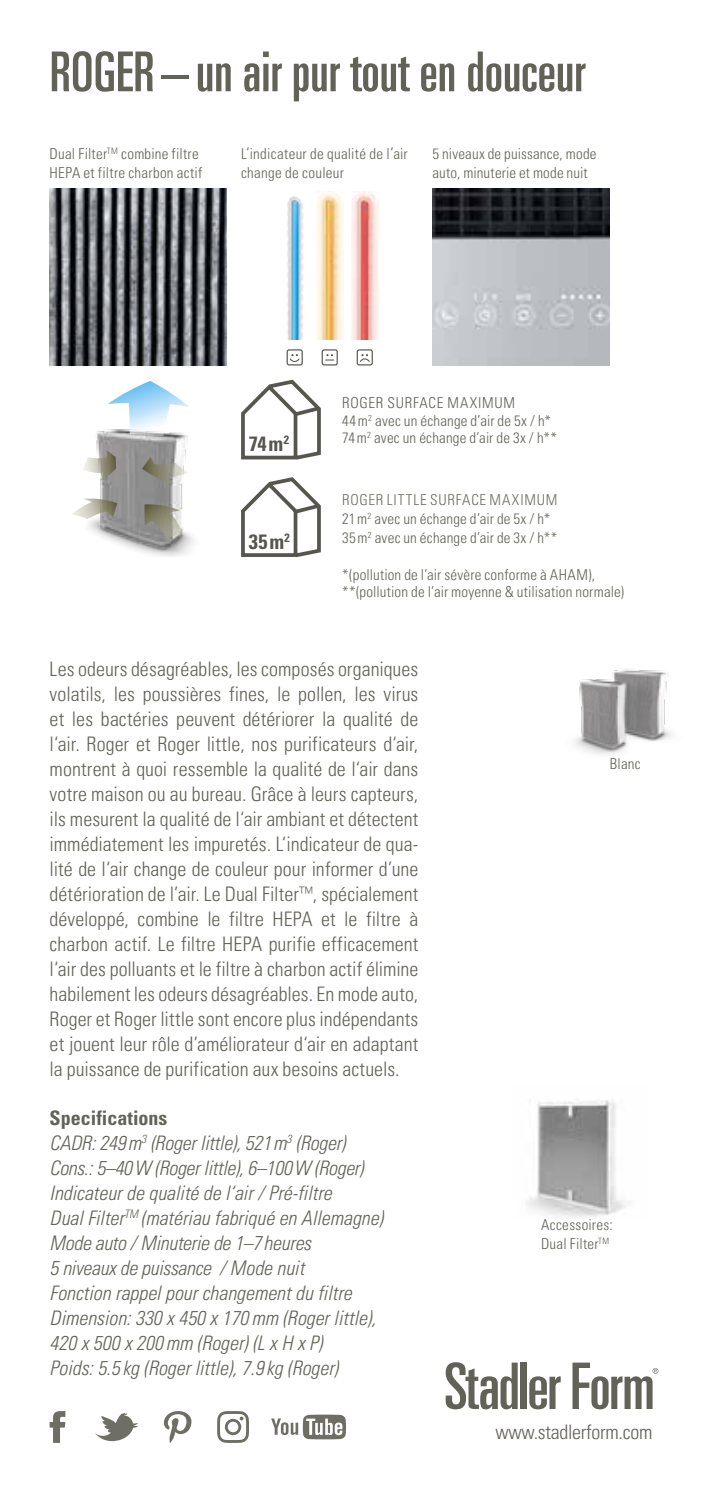
<style>
.page{position:relative;width:702px;height:1489px;background:#fff}
.page>*{position:absolute;margin:0;border:0;box-sizing:border-box;transform-origin:0 0}
.t1{font:55px "Univers LTCYR 59 Ult Cond";color:#636259}
.t2{font:20.5px "Univers LTCYR 67 Bold Cond";letter-spacing:.055em;color:#57564e}
.t3{font:20px/25px "Univers LTCYR 47 Light Cond";color:#636259;text-align:justify}
.t4{font:20px/25px "Univers LTCYR 47 Light Cond Obl";color:#636259}
.t5{font:20px "Univers LTCYR 67 Bold Cond";color:#636259}
.t6{font:15px/18.8px "Univers LTCYR 47 Light Cond";letter-spacing:.015em;color:#636259}
.s1{font-size:16.25px}
.s2{color:#6f6e64}
</style>
<div class="page">
<img style="left:432px;top:188px;width:177px;height:177px">
<img style="left:526px;top:1099px;width:100px;height:119px">
<img style="left:574px;top:668px;width:98px;height:86px">
<svg style="left:445px;top:1362px;width:72px;height:47px"></svg>
<div style="left:520px;top:1362px;width:6px;height:46px;background:#636259"></div>
<svg style="left:529px;top:1376px;width:31px;height:33px"></svg>
<svg style="left:572px;top:1362px;width:86px;height:47px"></svg>
<svg style="left:50px;top:1411px;width:15px;height:31px"></svg>
<svg style="left:164px;top:1411px;width:27px;height:31px"></svg>
<svg style="left:95px;top:1413px;width:43px;height:29px"></svg>
<svg style="left:271px;top:1414px;width:75px;height:25px"></svg>
<svg style="left:217px;top:1411px;width:32px;height:31px"></svg>
<img style="left:50px;top:188px;width:177px;height:177px">
<img style="left:88px;top:429px;width:106px;height:128px">
<svg style="left:142px;top:457px;width:47px;height:26px"></svg>
<svg style="left:144px;top:504px;width:39px;height:34px"></svg>
<svg style="left:83px;top:450px;width:33px;height:31px"></svg>
<svg style="left:72px;top:498px;width:45px;height:21px"></svg>
<svg style="left:108px;top:381px;width:81px;height:55px"></svg>
<svg style="left:241px;top:379px;width:80px;height:81px"></svg>
<svg style="left:241px;top:477px;width:80px;height:80px"></svg>
<img style="left:287px;top:196px;width:16px;height:144px">
<img style="left:316px;top:192px;width:27px;height:148px">
<img style="left:351px;top:192px;width:27px;height:148px">
<div style="left:286px;top:349px;width:17px;height:16px;border:1px solid #57564e;border-radius:2px"></div>
<svg style="left:289px;top:354px;width:11px;height:8px"></svg>
<div style="left:321px;top:349px;width:17px;height:16px;border:1px solid #57564e;border-radius:2px"></div>
<svg style="left:325px;top:354px;width:9px;height:6px"></svg>
<div style="left:356px;top:349px;width:17px;height:16px;border:1px solid #57564e;border-radius:2px"></div>
<svg style="left:359px;top:354px;width:11px;height:8px"></svg>
<h1 class="t1" style="left:50px;top:34px;width:537px">ROGER – un air pur tout en douceur</h1>
<p class="t6" style="left:50px;top:143px;width:154px">Dual Filter<sup>TM</sup> combine filtre<br>HEPA et filtre charbon actif</p>
<p class="t6" style="left:241px;top:143px;width:168px">L<span class="s1">‘</span>indicateur de qualité de l<span class="s1">‘</span>air change de couleur</p>
<p class="t6" style="left:432px;top:143px;width:165px">5 niveaux de puissance, mode auto, minuterie et mode nuit</p>
<p class="t2" style="left:249px;top:431px;width:42px">74m<sup>2</sup></p>
<p class="t2" style="left:249px;top:528px;width:43px">35m<sup>2</sup></p>
<p class="t6" style="left:342px;top:393px;width:216px;line-height:17.5px">ROGER SURFACE MAXIMUM<br>44m<sup>2</sup> avec un échange d’air de 5x / h*<br>74m<sup>2</sup> avec un échange d’air de 3x / h**</p>
<p class="t6" style="left:342px;top:489px;width:217px"><span class="s2">ROGER LITTLE SURFACE MAXIMUM<br></span>21m<sup>2</sup> avec un échange d’air de 5x / h*<br>35m<sup>2</sup> avec un échange d’air de 3x / h**</p>
<p class="t6" style="left:342px;top:564px;width:283px;line-height:17.5px">*(pollution de l’air sévère conforme à AHAM), **(pollution de l’air moyenne &amp; utilisation normale)</p>
<p class="t3" style="left:50px;top:655px;width:370px">Les odeurs désagréables, les composés organiques volatils, les poussières fines, le pollen, les virus et les bactéries peuvent détériorer la qualité de l‘air. Roger et Roger little, nos purificateurs d‘air, montrent à quoi ressemble la qualité de l‘air dans votre maison ou au bureau. Grâce à leurs capteurs, ils mesurent la qualité de l‘air ambiant et détectent immédiatement les impuretés. L‘indicateur de qua&shy;lité de l‘air change de couleur pour informer d’une détérioration de l’air. Le Dual Filter™, spécialement développé, combine le filtre HEPA et le filtre à charbon actif. Le filtre HEPA purifie efficacement l‘air des polluants et le filtre à charbon actif élimine habilement les odeurs désagréables. En mode auto, Roger et Roger little sont encore plus indépendants et jouent leur rôle d’améliorateur d‘air en adaptant la puissance de purification aux besoins actuels.</p>
<p class="t5" style="left:50px;top:1105px;width:119px">Specifications</p>
<p class="t4" style="left:50px;top:1129px;width:335px">CADR: 249m<sup>3</sup> (Roger little), 521m<sup>3</sup> (Roger)<br>Cons.: 5–40W (Roger little), 6–100W (Roger)<br>Indicateur de qualité de l‘air / Pré-filtre<br>Dual Filter<sup>TM</sup> (matériau fabriqué en Allemagne)<br>Mode auto / Minuterie de 1–7 heures<br>5 niveaux de puissance / Mode nuit<br>Fonction rappel pour changement du filtre Dimension: 330 x 450 x 170mm (Roger little), 420 x 500 x 200mm (Roger) (L x H x P)<br>Poids: 5.5 kg (Roger little), 7.9 kg (Roger)</p>
<p class="t6" style="left:610px;top:753px;width:32px">Blanc</p>
<p class="t6" style="left:541px;top:1214px;width:73px">Accessoires:<br>Dual Filter<sup>TM</sup></p>
<p class="t3" style="left:495px;top:1418px;width:158px">www.stadlerform.com</p>
</div>
